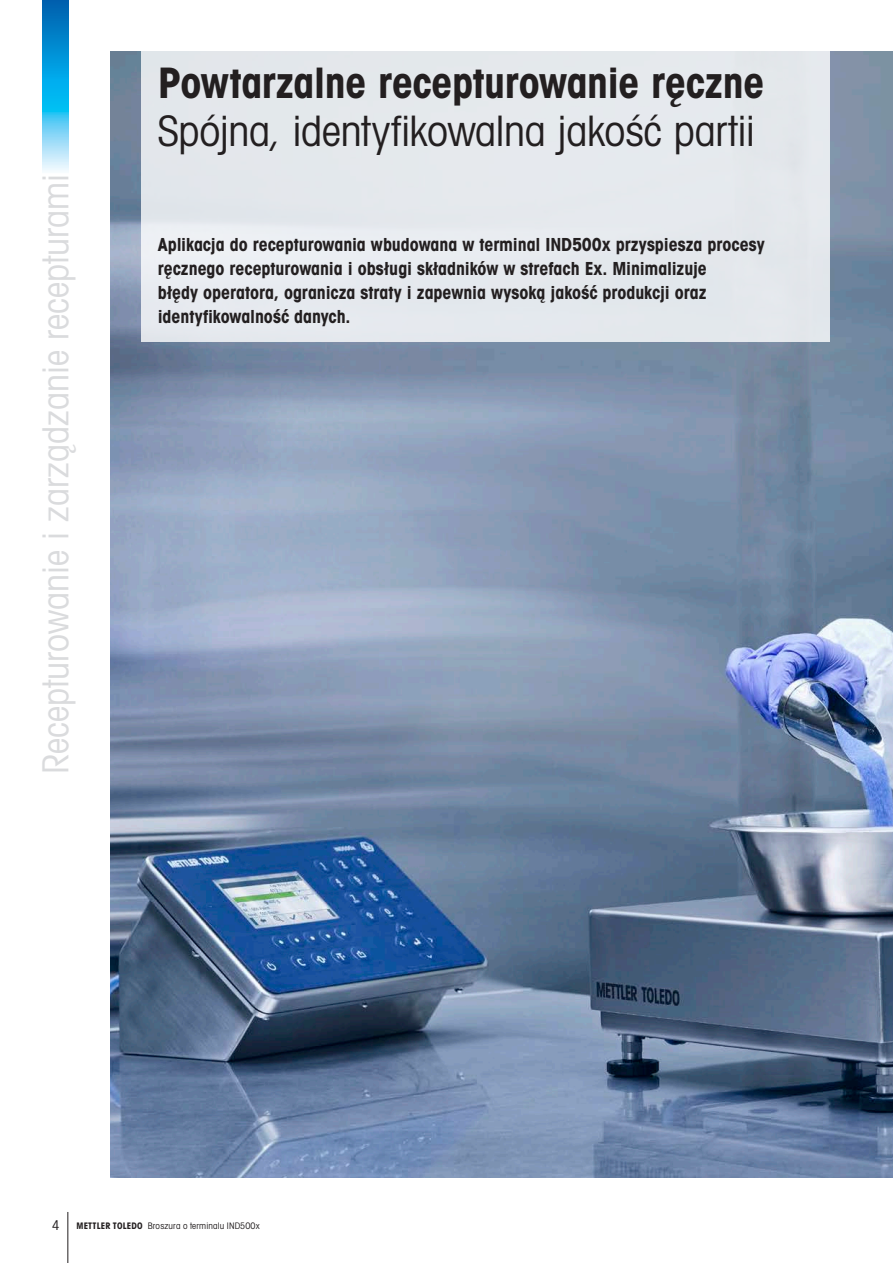
<style>
.page{position:relative;width:893px;height:1263px;background:#fff}
.page>*{position:absolute;margin:0;border:0;box-sizing:border-box;transform-origin:0 0}
.t1{font:42px "Avant Gardefor MT Bk";letter-spacing:-.01em;color:#231f20}
.t2{font:42px "Avant Gardefor MT Bd";letter-spacing:-.01em;color:#231f20}
.t3{font:36px "Avant Gardefor MT Bk";color:#dadbdd}
.t4{font:18px/24px "Avant Gardefor MT Bd";letter-spacing:-.005em;color:#231f20}
.t5{font:13.5px "Avant Gardefor MT Bk";color:#231f20}
.t6{font:9px "Avant Gardefor MT Bk";letter-spacing:.02em;color:#231f20}
.s1{font-family:"Avant Gardefor MT Bd"}
</style>
<div class="page">
<svg style="left:43px;top:0;width:25px;height:171px;background:#34ace2"></svg>
<hr style="left:68px;top:1212px;width:1px;height:51px;background:#231f20">
<img style="left:111px;top:51px;width:782px;height:1127px">
<div style="left:141px;top:51px;width:689px;height:290px;background:#e5e9ed"></div>
<h2 class="t3" style="left:33px;top:774px;width:601px;rotate:-90deg">Recepturowanie i zarządzanie recepturami</h2>
<h1 class="t2" style="left:158px;top:56px;width:608px">Powtarzalne recepturowanie ręczne</h1>
<h1 class="t1" style="left:158px;top:105px;width:599px">Spójna, identyfikowalna jakość partii</h1>
<p class="t4" style="left:158px;top:232px;width:608px">Aplikacja do recepturowania wbudowana w terminal IND500x przyspiesza procesy ręcznego recepturowania i obsługi składników w strefach Ex. Minimalizuje<br>błędy operatora, ogranicza straty i zapewnia wysoką jakość produkcji oraz identyfikowalność danych.</p>
<p class="t5" style="left:52px;top:1217px;width:9px">4</p>
<p class="t6" style="left:77px;top:1220px;width:185px"><span class="s1">METTLER TOLEDO</span> Broszura o terminalu IND500x</p>
</div>
